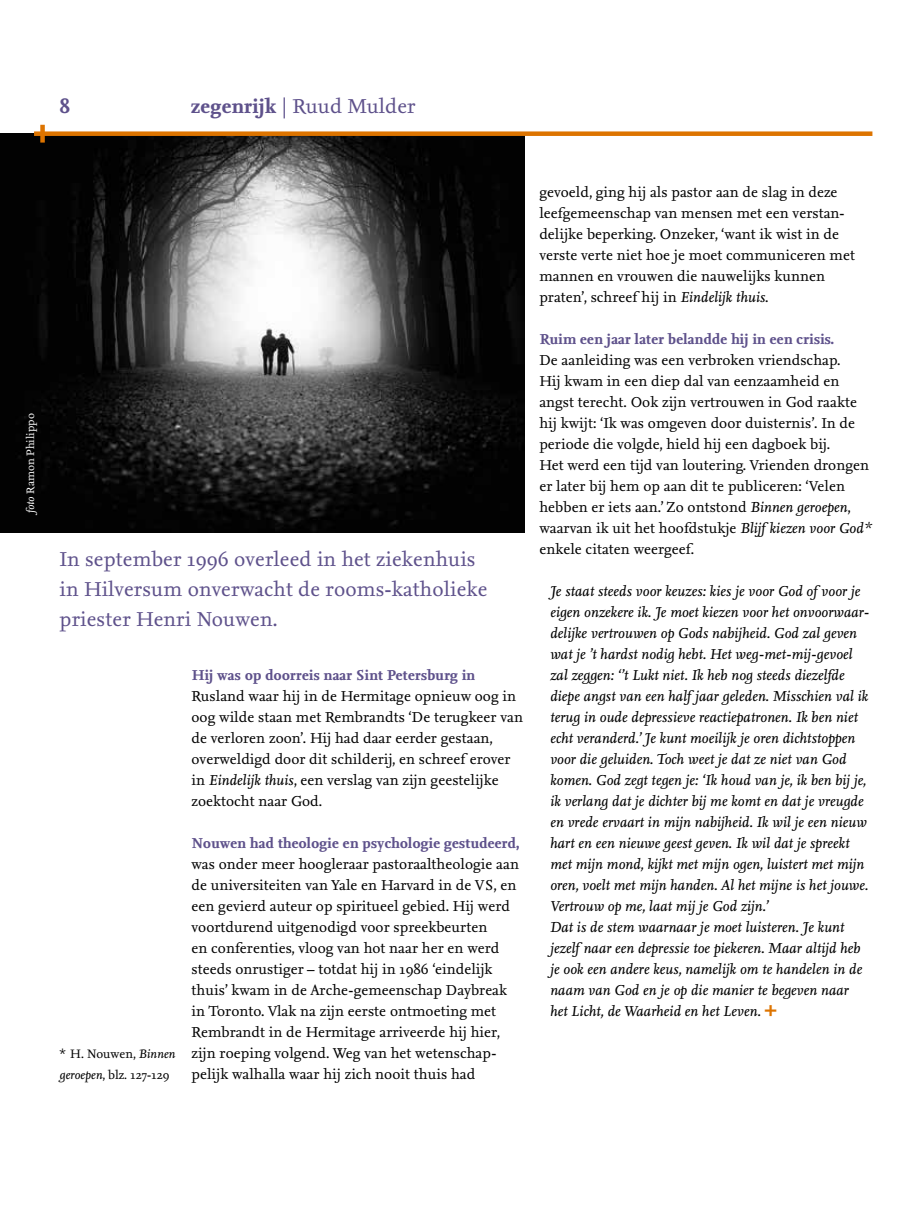
<style>
.page{position:relative;width:915px;height:1212px;background:#fff}
.page>*{position:absolute;margin:0;border:0;box-sizing:border-box;transform-origin:0 0}
.t1{font:21px/30px "Nexus Serif";letter-spacing:.005em;color:#5e518b}
.t2{font:700 21px "Nexus Serif";color:#5e518b}
.t3{font:15px/21px "Nexus Serif";color:#000}
.t4{font:italic 15px/21px "Nexus Serif";color:#000}
.t5{font:700 15px "Nexus Serif";color:#5e518b}
.t6{font:12.75px/21px "Nexus Serif";color:#000}
.t7{font:11.25px "Nexus Serif";color:#fff}
.s1{font-weight:700}
.s2{font-style:italic}
.s3{font-weight:700;font-style:normal;font-size:24px;color:#dd7400}
</style>
<div class="page">
<img style="left:0;top:133px;width:524px;height:400px">
<div style="left:34px;top:131px;width:838px;height:5px;background:#dd7400"></div>
<div style="left:40px;top:125px;width:5px;height:18px;background:#dd7400"></div>
<h1 class="t2" style="left:60px;top:92px;width:12px">8</h1>
<h1 class="t1" style="left:191px;top:91px;width:226px"><span class="s1">zegenrijk</span> | Ruud Mulder</h1>
<p class="t7" style="left:23px;top:513px;width:101px;rotate:-90deg"><span class="s2">foto</span> Ramon Philippo</p>
<h1 class="t1" style="left:60px;top:544px;width:429px">In september 1996 overleed in het ziekenhuis in Hilversum onverwacht de rooms-katholieke priester Henri Nouwen.</h1>
<p class="t6" style="left:60px;top:1043px;width:117px">* H. Nouwen, <span class="s2">Binnen geroepen</span>, blz. 127-129</p>
<p class="t5" style="left:191px;top:665px;width:285px">Hij was op doorreis naar Sint Petersburg in</p>
<p class="t3" style="left:191px;top:685px;width:333px">Rusland waar hij in de Hermitage opnieuw oog in oog wilde staan met Rembrandts ‘De terugkeer van de verloren zoon’. Hij had daar eerder gestaan, overweldigd door dit schilderij, en schreef erover in <span class="s2">Eindelijk thuis</span>, een verslag van zijn geestelijke zoektocht naar God.</p>
<p class="t5" style="left:191px;top:833px;width:329px">Nouwen had theologie en psychologie gestudeerd,</p>
<p class="t3" style="left:191px;top:853px;width:329px">was onder meer hoogleraar pastoraaltheologie aan de universiteiten van Yale en Harvard in de VS, en een gevierd auteur op spiritueel gebied. Hij werd voortdurend uitgenodigd voor spreekbeurten<br>en conferenties, vloog van hot naar her en werd steeds onrustiger – totdat hij in 1986 ‘eindelijk thuis’ kwam in de Arche-gemeenschap Daybreak in Toronto. Vlak na zijn eerste ontmoeting met Rembrandt in de Hermitage arriveerde hij hier, zijn roeping volgend. Weg van het wetenschap&shy;pelijk walhalla waar hij zich nooit thuis had</p>
<p class="t3" style="left:539px;top:181px;width:317px">gevoeld, ging hij als pastor aan de slag in deze leefgemeenschap van mensen met een verstan&shy;delijke beperking. Onzeker, ‘want ik wist in de verste verte niet hoe je moet communiceren met mannen en vrouwen die nauwelijks kunnen praten’, schreef hij in <span class="s2">Eindelijk thuis</span>.</p>
<p class="t5" style="left:539px;top:329px;width:296px">Ruim een jaar later belandde hij in een crisis.</p>
<p class="t3" style="left:539px;top:349px;width:333px">De aanleiding was een verbroken vriendschap.<br>Hij kwam in een diep dal van eenzaamheid en angst terecht. Ook zijn vertrouwen in God raakte hij kwijt: ‘Ik was omgeven door duisternis’. In de periode die volgde, hield hij een dagboek bij.<br>Het werd een tijd van loutering. Vrienden drongen er later bij hem op aan dit te publiceren: ‘Velen hebben er iets aan.’ Zo ontstond <span class="s2">Binnen geroepen</span>, waarvan ik uit het hoofdstukje <span class="s2">Blijf kiezen voor God* </span>enkele citaten weergeef.</p>
<p class="t4" style="left:550px;top:580px;width:320px">Je staat steeds voor keuzes: kies je voor God of voor je eigen onzekere ik. Je moet kiezen voor het onvoorwaar&shy;delijke vertrouwen op Gods nabijheid. God zal geven wat je ’t hardst nodig hebt. Het weg-met-mij-gevoel zal zeggen: ‘’t Lukt niet. Ik heb nog steeds diezelfde diepe angst van een half jaar geleden. Misschien val ik terug in oude depressieve reactiepatronen. Ik ben niet echt veranderd.’ Je kunt moeilijk je oren dichtstoppen voor die geluiden. Toch weet je dat ze niet van God komen. God zegt tegen je: ‘Ik houd van je, ik ben bij je, ik verlang dat je dichter bij me komt en dat je vreugde en vrede ervaart in mijn nabijheid. Ik wil je een nieuw hart en een nieuwe geest geven. Ik wil dat je spreekt met mijn mond, kijkt met mijn ogen, luistert met mijn oren, voelt met mijn handen. Al het mijne is het jouwe.<br>Vertrouw op me, laat mij je God zijn.’<br>Dat is de stem waarnaar je moet luisteren. Je kunt jezelf naar een depressie toe piekeren. Maar altijd heb je ook een andere keus, namelijk om te handelen in de naam van God en je op die manier te begeven naar het Licht, de Waarheid en het Leven. <span class="s3">+</span></p>
</div>
